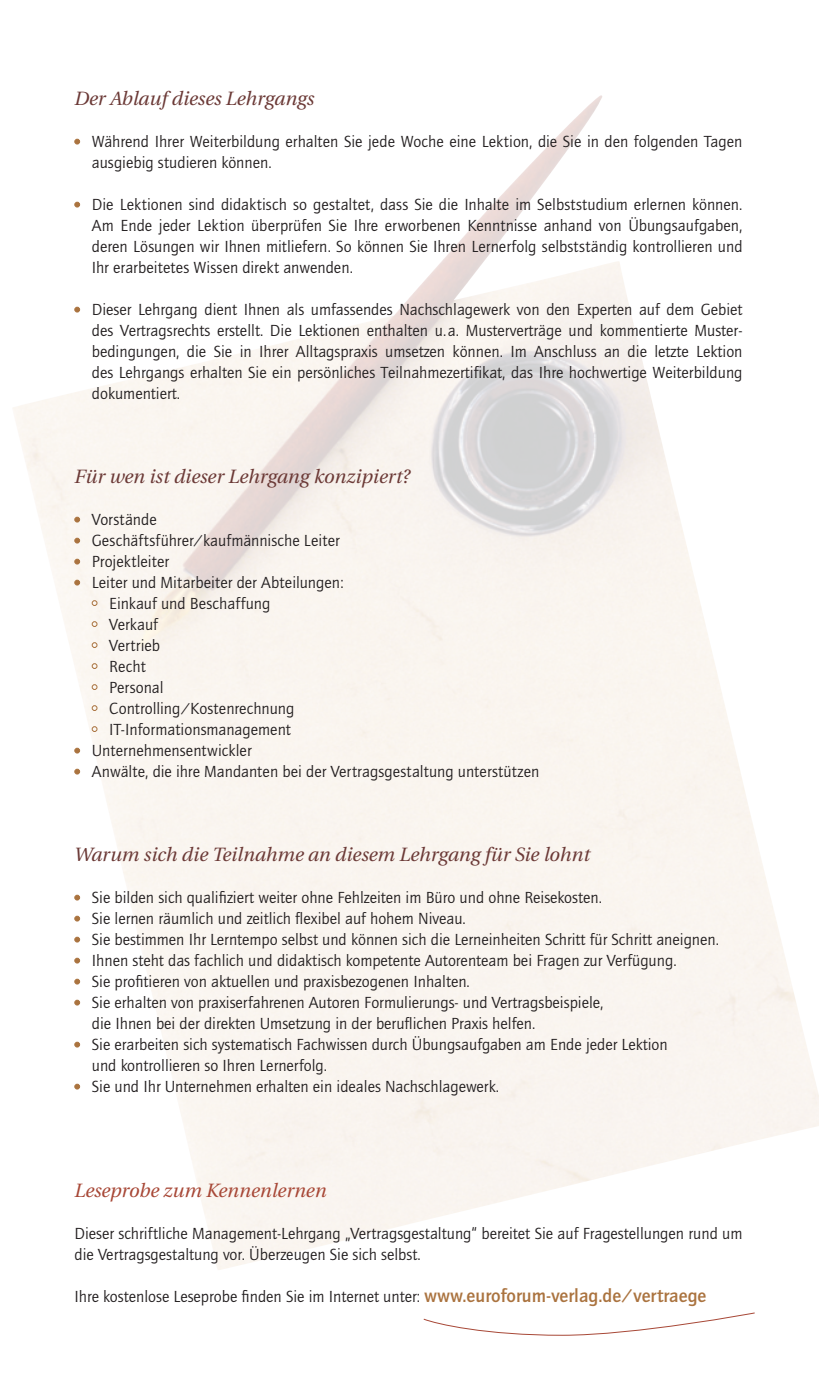
<style>
.page{position:relative;width:819px;height:1389px;background:#fff}
.page>*{position:absolute;margin:0;border:0;box-sizing:border-box;transform-origin:0 0}
.t1{font:italic 19.25px "Utopia";color:#6b3936}
.t2{font:italic 19.25px "Utopia";color:#a74736}
.t3{font:16.62px/21px "Quay Sans EF";color:#231f20}
.s1{font-weight:500;font-size:19.25px;color:#aa733f}
</style>
<div class="page">
<svg style="left:74px;top:139px;width:6px;height:5px"></svg>
<svg style="left:74px;top:202px;width:6px;height:5px"></svg>
<svg style="left:74px;top:307px;width:6px;height:5px"></svg>
<svg style="left:74px;top:517px;width:6px;height:5px"></svg>
<svg style="left:74px;top:538px;width:6px;height:5px"></svg>
<svg style="left:74px;top:559px;width:6px;height:5px"></svg>
<svg style="left:74px;top:580px;width:6px;height:5px"></svg>
<svg style="left:92px;top:600px;width:5px;height:6px"></svg>
<svg style="left:92px;top:621px;width:5px;height:6px"></svg>
<svg style="left:92px;top:642px;width:5px;height:6px"></svg>
<svg style="left:92px;top:663px;width:5px;height:6px"></svg>
<svg style="left:92px;top:684px;width:5px;height:6px"></svg>
<svg style="left:92px;top:705px;width:5px;height:6px"></svg>
<svg style="left:92px;top:726px;width:5px;height:6px"></svg>
<svg style="left:74px;top:748px;width:6px;height:5px"></svg>
<svg style="left:74px;top:769px;width:6px;height:5px"></svg>
<svg style="left:74px;top:895px;width:6px;height:5px"></svg>
<svg style="left:74px;top:916px;width:6px;height:5px"></svg>
<svg style="left:74px;top:937px;width:6px;height:5px"></svg>
<svg style="left:74px;top:958px;width:6px;height:5px"></svg>
<svg style="left:74px;top:979px;width:6px;height:5px"></svg>
<svg style="left:74px;top:1000px;width:6px;height:5px"></svg>
<svg style="left:74px;top:1042px;width:6px;height:5px"></svg>
<svg style="left:74px;top:1084px;width:6px;height:5px"></svg>
<svg style="left:423px;top:1312px;width:332px;height:24px"></svg>
<p class="t1" style="left:74px;top:88px;width:241px">Der Ablauf dieses Lehrgangs</p>
<p class="t3" style="left:92px;top:131px;width:652px">Während Ihrer Weiterbildung erhalten Sie jede Woche eine Lektion, die Sie in den folgenden Tagen ausgiebig studieren können.</p>
<p class="t3" style="left:92px;top:194px;width:652px;text-align:justify">Die Lektionen sind didaktisch so gestaltet, dass Sie die Inhalte im Selbststudium erlernen können.<br>Am Ende jeder Lektion überprüfen Sie Ihre erworbenen Kenntnisse anhand von Übungsaufgaben, deren Lösungen wir Ihnen mitliefern. So können Sie Ihren Lernerfolg selbstständig kontrollieren und Ihr erarbeitetes Wissen direkt anwenden.</p>
<p class="t3" style="left:92px;top:299px;width:652px;text-align:justify">Dieser Lehrgang dient Ihnen als umfassendes Nachschlagewerk von den Experten auf dem Gebiet des Vertragsrechts erstellt. Die Lektionen enthalten u.a. Musterverträge und kommentierte Muster&shy;bedingungen, die Sie in Ihrer Alltagspraxis umsetzen können. Im Anschluss an die letzte Lektion des Lehrgangs erhalten Sie ein persönliches Teilnahmezertifikat, das Ihre hochwertige Weiterbildung dokumentiert.</p>
<p class="t1" style="left:74px;top:466px;width:337px">Für wen ist dieser Lehrgang konzipiert?</p>
<p class="t3" style="left:92px;top:509px;width:66px">Vorstände</p>
<p class="t3" style="left:92px;top:530px;width:249px">Geschäftsführer/kaufmännische Leiter</p>
<p class="t3" style="left:92px;top:551px;width:79px">Projektleiter</p>
<p class="t3" style="left:92px;top:572px;width:253px">Leiter und Mitarbeiter der Abteilungen:</p>
<p class="t3" style="left:109px;top:593px;width:163px">Einkauf und Beschaffung</p>
<p class="t3" style="left:109px;top:614px;width:50px">Verkauf</p>
<p class="t3" style="left:109px;top:635px;width:52px">Vertrieb</p>
<p class="t3" style="left:109px;top:656px;width:38px">Recht</p>
<p class="t3" style="left:109px;top:677px;width:56px">Personal</p>
<p class="t3" style="left:109px;top:698px;width:187px">Controlling/Kostenrechnung</p>
<p class="t3" style="left:109px;top:719px;width:183px">IT-Informationsmanagement</p>
<p class="t3" style="left:92px;top:740px;width:161px">Unternehmensentwickler</p>
<p class="t3" style="left:92px;top:761px;width:449px">Anwälte, die ihre Mandanten bei der Vertragsgestaltung unterstützen</p>
<p class="t1" style="left:74px;top:844px;width:517px">Warum sich die Teilnahme an diesem Lehrgang für Sie lohnt</p>
<p class="t3" style="left:92px;top:887px;width:628px">Sie bilden sich qualifiziert weiter ohne Fehlzeiten im Büro und ohne Reisekosten.<br>Sie lernen räumlich und zeitlich flexibel auf hohem Niveau.<br>Sie bestimmen Ihr Lerntempo selbst und können sich die Lerneinheiten Schritt für Schritt aneignen.<br>Ihnen steht das fachlich und didaktisch kompetente Autorenteam bei Fragen zur Verfügung.<br>Sie profitieren von aktuellen und praxisbezogenen Inhalten.<br>Sie erhalten von praxiserfahrenen Autoren Formulierungs- und Vertragsbeispiele,<br>die Ihnen bei der direkten Umsetzung in der beruflichen Praxis helfen.<br>Sie erarbeiten sich systematisch Fachwissen durch Übungsaufgaben am Ende jeder Lektion<br>und kontrollieren so Ihren Lernerfolg.<br>Sie und Ihr Unternehmen erhalten ein ideales Nachschlagewerk.</p>
<p class="t2" style="left:74px;top:1180px;width:254px">Leseprobe zum Kennenlernen</p>
<p class="t3" style="left:74px;top:1223px;width:669px">Dieser schriftliche Management-Lehrgang „Vertragsgestaltung“ bereitet Sie auf Fragestellungen rund um die Vertragsgestaltung vor. Überzeugen Sie sich selbst.</p>
<p class="t3" style="left:74px;top:1286px;width:633px">Ihre kostenlose Leseprobe finden Sie im Internet unter: <span class="s1">www.euroforum-verlag.de/vertraege</span></p>
</div>
